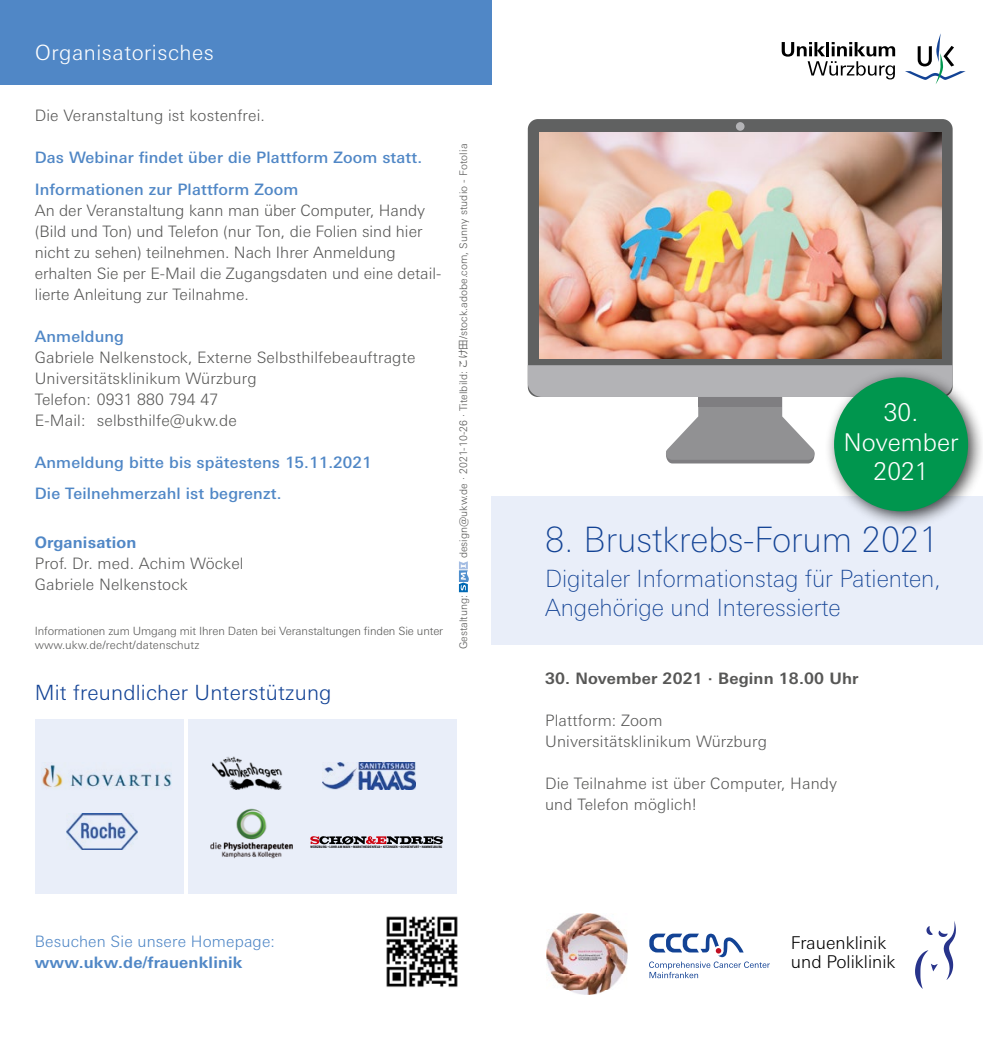
<style>
.page{position:relative;width:983px;height:1042px;background:#fff}
.page>*{position:absolute;margin:0;border:0;box-sizing:border-box;transform-origin:0 0}
.t1{font:100 35px "Univers Next Pro";color:#134395}
.t2{font:300 24.5px/29.4px "Univers Next Pro";color:#fff;text-align:center}
.t3{font:100 23.8px/28.5px "Univers Next Pro";color:#134395}
.t4{font:300 21px "Univers Next Pro";letter-spacing:.01em;color:#134395}
.t5{font:300 21px "Univers Next Pro";letter-spacing:.025em;color:#fff}
.t6{font:300 17.68px/18.9px "LT Univers Basic";color:#000}
.t7{font:300 15.75px/21px "Univers Next Pro";letter-spacing:.01em;color:#575756}
.t8{font:500 15.75px/31.5px "Univers Next Pro";letter-spacing:.01em;color:#5087c6}
.t9{font:700 15.75px "Univers Next Pro";letter-spacing:.01em;color:#5087c6}
.t10{font:700 15.75px "Univers Next Pro";letter-spacing:.01em;color:#575756}
.t11{font:300 15.75px "Univers Next Pro";letter-spacing:.01em;color:#5087c6}
.t12{font:300 11.38px/14px "Univers Next Pro";letter-spacing:-.01em;color:#575756}
.t13{font:300 10.5px "Univers Next Pro";color:#575756}
.t14{font:600 condensed 3.5px "Franklin Gothic";letter-spacing:.025em;color:#000}
.s1{font-family:"Hira Kaku Pro W3";font-weight:400}
</style>
<div class="page">
<div style="left:35px;top:719px;width:149px;height:174px;background:#e9eef9"></div>
<div style="left:189px;top:719px;width:268px;height:174px;background:#e9eef9"></div>
<div style="left:0;top:0;width:491px;height:84px;background:#5087c6"></div>
<svg style="left:459px;top:561px;width:10px;height:31px"></svg>
<svg style="left:781px;top:42px;width:113px;height:37px"></svg>
<svg style="left:905px;top:33px;width:60px;height:51px"></svg>
<div style="left:527px;top:119px;width:425px;height:278px;background:#606161;border-radius:10px"></div>
<svg style="left:527px;top:365px;width:425px;height:98px"></svg>
<img style="left:539px;top:133px;width:401px;height:225px">
<div style="left:735px;top:122px;width:9px;height:9px;background:#b3b3b6;border-radius:50%"></div>
<div style="left:491px;top:496px;width:491px;height:149px;background:#e9eef9"></div>
<div style="left:823px;top:367px;width:159px;height:162px;background:#000;opacity:.75"></div>
<div style="left:833px;top:377px;width:134px;height:134px;background:#00964e;border-radius:50%"></div>
<img style="left:66px;top:813px;width:71px;height:37px">
<img style="left:41px;top:762px;width:130px;height:26px">
<img style="left:210px;top:808px;width:83px;height:50px">
<img style="left:211px;top:756px;width:72px;height:33px">
<svg style="left:310px;top:836px;width:132px;height:8px"></svg>
<img style="left:322px;top:762px;width:93px;height:27px">
<img style="left:386px;top:916px;width:72px;height:71px">
<img style="left:546px;top:914px;width:81px;height:80px">
<svg style="left:649px;top:933px;width:120px;height:45px"></svg>
<svg style="left:915px;top:921px;width:40px;height:68px"></svg>
<h3 class="t5" style="left:35px;top:41px;width:180px">Organisatorisches</h3>
<p class="t7" style="left:35px;top:105px;width:232px">Die Veranstaltung ist kostenfrei.</p>
<p class="t8" style="left:35px;top:142px;width:389px">Das Webinar findet über die Plattform Zoom statt.<br>Informationen zur Plattform Zoom</p>
<p class="t7" style="left:35px;top:199px;width:408px">An der Veranstaltung kann man über Computer, Handy (Bild und Ton) und Telefon (nur Ton, die Folien sind hier nicht zu sehen) teilnehmen. Nach Ihrer Anmeldung erhalten Sie per E-Mail die Zugangsdaten und eine detail&shy;lierte Anleitung zur Teilnahme.</p>
<p class="t8" style="left:35px;top:320px;width:91px">Anmeldung</p>
<p class="t7" style="left:35px;top:346px;width:382px">Gabriele Nelkenstock, Externe Selbsthilfebeauftragte Universitätsklinikum Würzburg<br>Telefon: 0931 880 794 47<br>E-Mail: selbsthilfe@ukw.de</p>
<p class="t8" style="left:35px;top:446px;width:338px">Anmeldung bitte bis spätestens 15.11.2021<br>Die Teilnehmerzahl ist begrenzt.</p>
<p class="t9" style="left:35px;top:533px;width:103px">Organisation</p>
<p class="t7" style="left:35px;top:553px;width:210px">Prof. Dr. med. Achim Wöckel<br>Gabriele Nelkenstock</p>
<p class="t12" style="left:35px;top:624px;width:410px">Informationen zum Umgang mit Ihren Daten bei Veranstaltungen finden Sie unter www.ukw.de/recht/datenschutz</p>
<h3 class="t4" style="left:35px;top:680px;width:298px">Mit freundlicher Unterstützung</h3>
<p class="t13" style="left:457px;top:558px;width:416px;rotate:-90deg">design@ukw.de · 2021-10-26 · Titelbild: <span class="s1">こけ田</span>/stock.adobe.com, Sunny studio - Fotolia</p>
<p class="t13" style="left:457px;top:649px;width:56px;rotate:-90deg">Gestaltung:</p>
<p class="t11" style="left:35px;top:932px;width:242px">Besuchen Sie unsere Homepage:</p>
<p class="t9" style="left:35px;top:953px;width:209px">www.ukw.de/frauenklinik</p>
<p class="t14" style="left:310px;top:844px;width:133px">WÜRZBURG•LOHR AM MAIN•MARKTHEIDENFELD•KITZINGEN•OCHSENFURT•HAMMELBURG</p>
<h2 class="t2" style="left:843px;top:398px;width:117px">30.<br>November<br>2021</h2>
<h1 class="t1" style="left:545px;top:520px;width:395px">8. Brustkrebs-Forum 2021</h1>
<h3 class="t3" style="left:545px;top:564px;width:397px">Digitaler Informationstag für Patienten,<br>Angehörige und Interessierte</h3>
<p class="t10" style="left:545px;top:669px;width:315px">30. November 2021 · Beginn 18.00 Uhr</p>
<p class="t7" style="left:545px;top:710px;width:223px">Plattform: Zoom<br>Universitätsklinikum Würzburg</p>
<p class="t7" style="left:545px;top:773px;width:293px">Die Teilnahme ist über Computer, Handy und Telefon möglich!</p>
<p class="t6" style="left:790px;top:933px;width:106px">Frauenklinik und Poliklinik</p>
</div>
